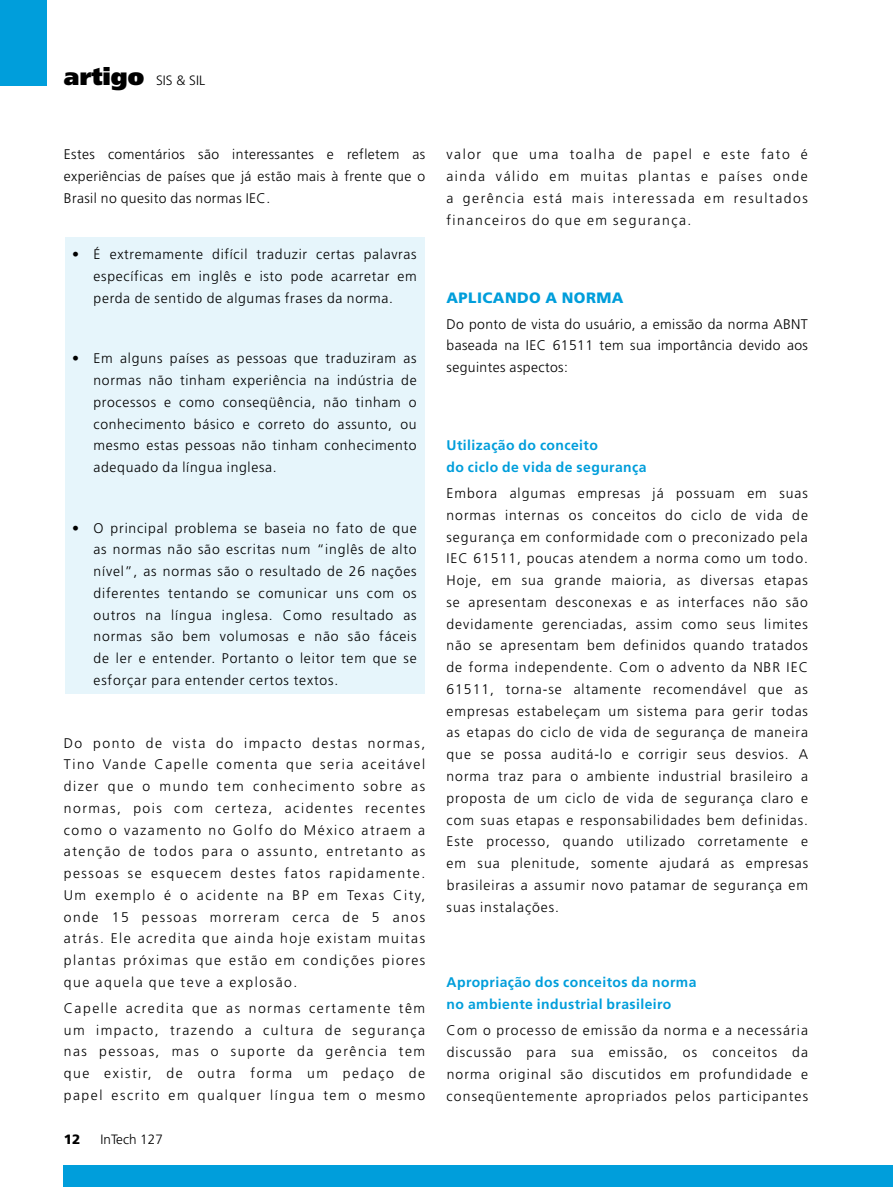
<style>
.page{position:relative;width:893px;height:1187px;background:#fff}
.page>*{position:absolute;margin:0;border:0;box-sizing:border-box;transform-origin:0 0}
.t1{font:900 15px "Frutiger";letter-spacing:.03em;color:#009edb}
.t2{font:300 13.95px/21.8px "Frutiger";letter-spacing:.06em;color:#000;text-align:justify}
.t3{font:700 13.95px/21.8px "Frutiger";letter-spacing:.03em;color:#009edb}
.t4{font:300 13.5px "Frutiger";color:#000}
.t5{font:900 13.5px "Frutiger";color:#000}
.s1{font-weight:900;font-size:24px}
</style>
<div class="page">
<div style="left:65px;top:237px;width:359px;height:457px;background:#e6f5fb"></div>
<div style="left:64px;top:1165px;width:829px;height:21px;background:#009edb"></div>
<div style="left:0;top:0;width:47px;height:85px;background:#009edb"></div>
<p class="t4" style="left:64px;top:73px;width:143px"><span class="s1">artigo</span> SIS &amp; SIL</p>
<p class="t2" style="left:64px;top:144px;width:363px">Estes comentários são interessantes e refletem as experiências de países que já estão mais à frente que o Brasil no quesito das normas IEC.</p>
<p class="t2" style="left:94px;top:244px;width:325px;text-indent:-21px">• É extremamente difícil traduzir certas palavras específicas em inglês e isto pode acarretar em perda de sentido de algumas frases da norma.</p>
<p class="t2" style="left:93px;top:348px;width:325px;text-indent:-21px">• Em alguns países as pessoas que traduziram as normas não tinham experiência na indústria de processos e como conseqüência, não tinham o conhecimento básico e correto do assunto, ou mesmo estas pessoas não tinham conhecimento adequado da língua inglesa.</p>
<p class="t2" style="left:93px;top:517px;width:325px;text-indent:-21px">• O principal problema se baseia no fato de que as normas não são escritas num “inglês de alto nível”, as normas são o resultado de 26 nações diferentes tentando se comunicar uns com os outros na língua inglesa. Como resultado as normas são bem volumosas e não são fáceis de ler e entender. Portanto o leitor tem que se esforçar para entender certos textos.</p>
<p class="t2" style="left:64px;top:732px;width:363px">Do ponto de vista do impacto destas normas, Tino Vande Capelle comenta que seria aceitável dizer que o mundo tem conhecimento sobre as normas, pois com certeza, acidentes recentes como o vazamento no Golfo do México atraem a atenção de todos para o assunto, entretanto as pessoas se esquecem destes fatos rapidamente.<br>Um exemplo é o acidente na BP em Texas City, onde 15 pessoas morreram cerca de 5 anos atrás. Ele acredita que ainda hoje existam muitas plantas próximas que estão em condições piores que aquela que teve a explosão.</p>
<p class="t2" style="left:64px;top:997px;width:363px">Capelle acredita que as normas certamente têm um impacto, trazendo a cultura de segurança nas pessoas, mas o suporte da gerência tem que existir, de outra forma um pedaço de papel escrito em qualquer língua tem o mesmo</p>
<p class="t5" style="left:64px;top:1131px;width:18px">12</p>
<p class="t4" style="left:101px;top:1131px;width:64px">InTech 127</p>
<p class="t2" style="left:446px;top:144px;width:363px">valor que uma toalha de papel e este fato é ainda válido em muitas plantas e países onde a gerência está mais interessada em resultados financeiros do que em segurança.</p>
<p class="t1" style="left:446px;top:288px;width:179px">APLICANDO A NORMA</p>
<p class="t2" style="left:446px;top:313px;width:363px">Do ponto de vista do usuário, a emissão da norma ABNT baseada na IEC 61511 tem sua importância devido aos seguintes aspectos:</p>
<p class="t3" style="left:447px;top:434px;width:202px">Utilização do conceito<br>do ciclo de vida de segurança</p>
<p class="t2" style="left:446px;top:482px;width:363px">Embora algumas empresas já possuam em suas normas internas os conceitos do ciclo de vida de segurança em conformidade com o preconizado pela IEC 61511, poucas atendem a norma como um todo.<br>Hoje, em sua grande maioria, as diversas etapas se apresentam desconexas e as interfaces não são devidamente gerenciadas, assim como seus limites não se apresentam bem definidos quando tratados de forma independente. Com o advento da NBR IEC 61511, torna-se altamente recomendável que as empresas estabeleçam um sistema para gerir todas as etapas do ciclo de vida de segurança de maneira que se possa auditá-lo e corrigir seus desvios. A norma traz para o ambiente industrial brasileiro a proposta de um ciclo de vida de segurança claro e com suas etapas e responsabilidades bem definidas.<br>Este processo, quando utilizado corretamente e em sua plenitude, somente ajudará as empresas brasileiras a assumir novo patamar de segurança em suas instalações.</p>
<p class="t3" style="left:447px;top:971px;width:251px">Apropriação dos conceitos da norma no ambiente industrial brasileiro</p>
<p class="t2" style="left:447px;top:1019px;width:363px">Com o processo de emissão da norma e a necessária discussão para sua emissão, os conceitos da norma original são discutidos em profundidade e conseqüentemente apropriados pelos participantes</p>
</div>
